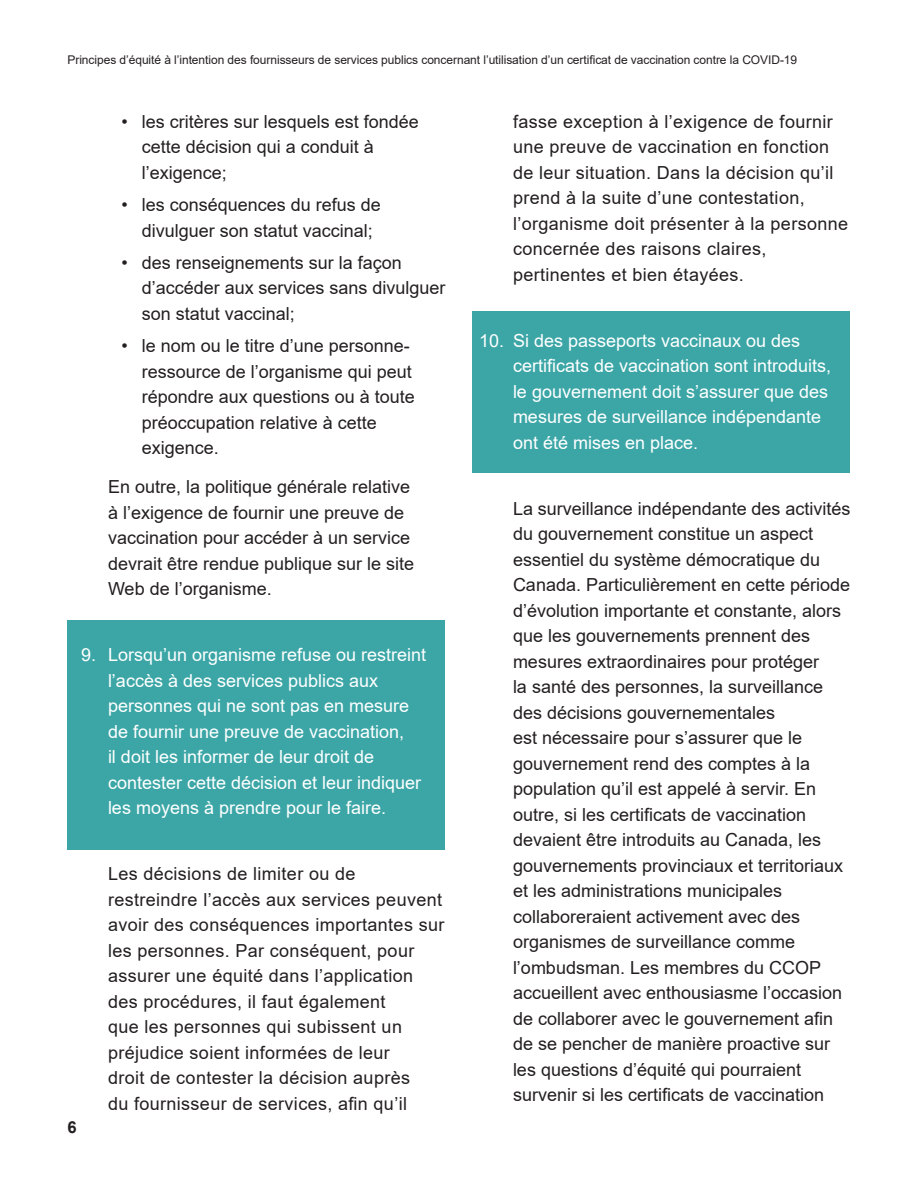
<style>
.page{position:relative;width:918px;height:1188px;background:#fff}
.page>*{position:absolute;margin:0;border:0;box-sizing:border-box;transform-origin:0 0}
.t1{font:18px/25.5px "Arial";color:#231f20}
.t2{font:18px/25.5px "Arial";letter-spacing:.02em;color:#231f20}
.t3{font:18px/25.5px "Arial";color:#fff}
.t4{font:700 16.5px "Arial";color:#231f20}
.t5{font:12px "Arial";letter-spacing:-.005em;color:#231f20}
</style>
<div class="page">
<div style="left:472px;top:311px;width:378px;height:162px;background:#3ca6a7"></div>
<div style="left:68px;top:620px;width:378px;height:230px;background:#3ca6a7"></div>
<p class="t5" style="left:68px;top:51px;width:731px">Principes d’équité à l’intention des fournisseurs de services publics concernant l’utilisation d’un certificat de vaccination contre la COVID-19</p>
<p class="t1" style="left:142px;top:109px;width:279px;text-indent:-20px">• les critères sur lesquels est fondée cette décision qui a conduit à l’exigence;</p>
<p class="t1" style="left:142px;top:192px;width:241px;text-indent:-20px">• les conséquences du refus de divulguer son statut vaccinal;</p>
<p class="t1" style="left:142px;top:250px;width:305px;text-indent:-20px">• des renseignements sur la façon d’accéder aux services sans divulguer son statut vaccinal;</p>
<p class="t1" style="left:142px;top:333px;width:275px;text-indent:-20px">• le nom ou le titre d’une personne&shy;ressource de l’organisme qui peut répondre aux questions ou à toute préoccupation relative à cette exigence.</p>
<p class="t1" style="left:108px;top:474px;width:308px">En outre, la politique générale relative à l’exigence de fournir une preuve de vaccination pour accéder à un service devrait être rendue publique sur le site Web de l’organisme.</p>
<p class="t3" style="left:108px;top:642px;width:320px;text-indent:-27px">9. Lorsqu’un organisme refuse ou restreint l’accès à des services publics aux personnes qui ne sont pas en mesure de fournir une preuve de vaccination,<br>il doit les informer de leur droit de contester cette décision et leur indiquer les moyens à prendre pour le faire.</p>
<p class="t4" style="left:68px;top:1116px;width:11px">6</p>
<p class="t2" style="left:108px;top:861px;width:338px">Les décisions de limiter ou de restreindre l’accès aux services peuvent avoir des conséquences importantes sur les personnes. Par conséquent, pour assurer une équité dans l’application des procédures, il faut également<br>que les personnes qui subissent un préjudice soient informées de leur<br>droit de contester la décision auprès<br>du fournisseur de services, afin qu’il</p>
<p class="t2" style="left:513px;top:109px;width:337px">fasse exception à l’exigence de fournir une preuve de vaccination en fonction de leur situation. Dans la décision qu’il prend à la suite d’une contestation, l’organisme doit présenter à la personne concernée des raisons claires, pertinentes et bien étayées.</p>
<p class="t3" style="left:513px;top:328px;width:320px;text-indent:-34px">10. Si des passeports vaccinaux ou des certificats de vaccination sont introduits, le gouvernement doit s’assurer que des mesures de surveillance indépendante ont été mises en place.</p>
<p class="t1" style="left:513px;top:496px;width:339px">La surveillance indépendante des activités du gouvernement constitue un aspect essentiel du système démocratique du Canada. Particulièrement en cette période d’évolution importante et constante, alors que les gouvernements prennent des mesures extraordinaires pour protéger<br>la santé des personnes, la surveillance des décisions gouvernementales<br>est nécessaire pour s’assurer que le gouvernement rend des comptes à la population qu’il est appelé à servir. En outre, si les certificats de vaccination devaient être introduits au Canada, les gouvernements provinciaux et territoriaux et les administrations municipales collaboreraient activement avec des organismes de surveillance comme l’ombudsman. Les membres du CCOP accueillent avec enthousiasme l’occasion de collaborer avec le gouvernement afin de se pencher de manière proactive sur les questions d’équité qui pourraient survenir si les certificats de vaccination</p>
</div>
